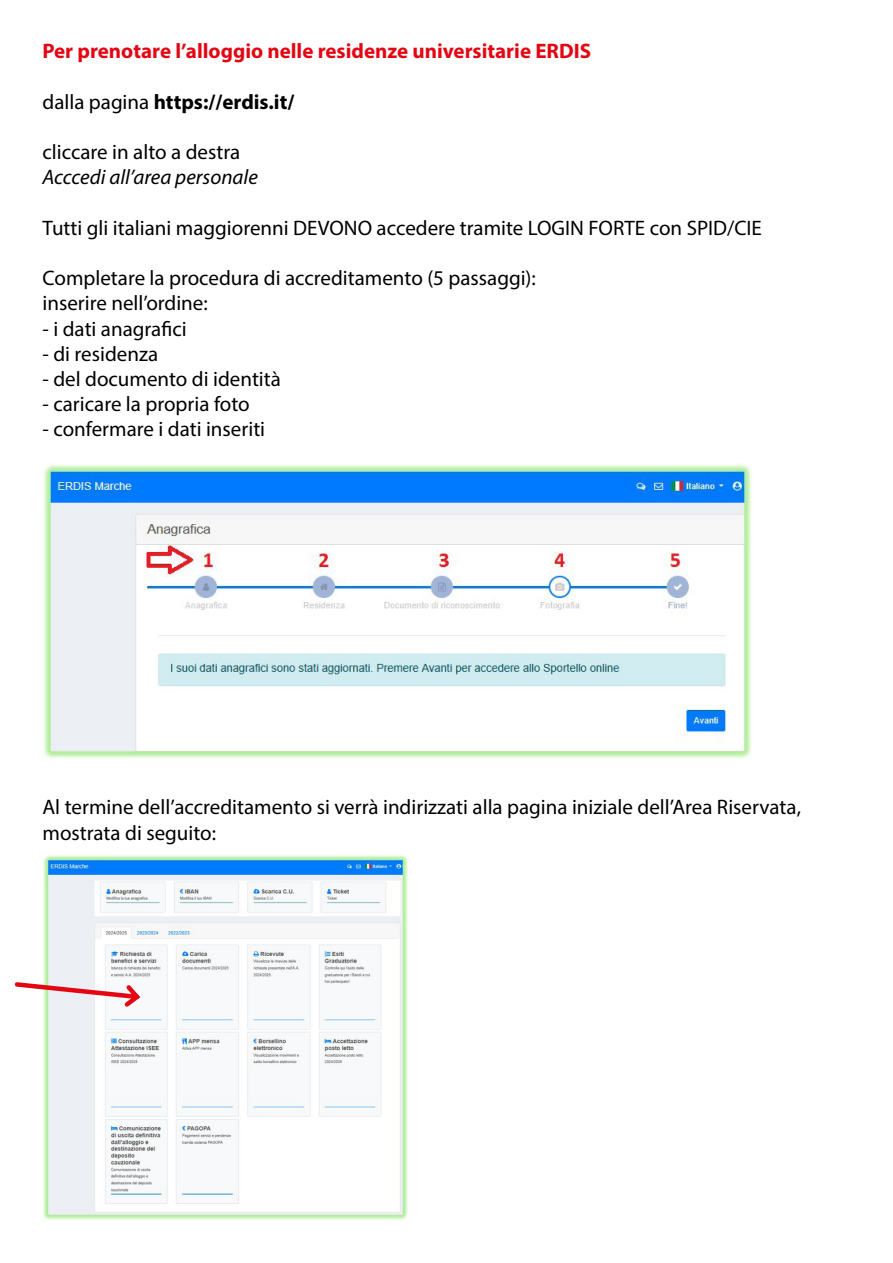
<style>
.page{position:relative;width:893px;height:1263px;background:#fff}
.page>*{position:absolute;margin:0;border:0;box-sizing:border-box;transform-origin:0 0}
.t1{font:21px/25.2px "Myriad Pro";color:#000}
.t2{font:700 21px "Myriad Pro";color:#e30613}
.t3{font:700 21px "Myriad Pro";color:#000}
.t4{font:italic 21px "Myriad Pro";color:#000}
.s1{font-weight:400}
</style>
<div class="page">
<img style="left:43px;top:463px;width:709px;height:296px">
<img style="left:43px;top:855px;width:365px;height:365px">
<svg style="left:14px;top:979px;width:130px;height:32px"></svg>
<p class="t2" style="left:43px;top:38px;width:550px">Per prenotare l’alloggio nelle residenze universitarie ERDIS</p>
<p class="t3" style="left:43px;top:88px;width:253px"><span class="s1">dalla pagina</span> https://erdis.it/</p>
<p class="t1" style="left:43px;top:139px;width:199px">cliccare in alto a destra</p>
<p class="t4" style="left:43px;top:164px;width:217px">Acccedi all’area personale</p>
<p class="t1" style="left:43px;top:215px;width:721px">Tutti gli italiani maggiorenni DEVONO accedere tramite LOGIN FORTE con SPID/CIE</p>
<p class="t1" style="left:43px;top:265px;width:495px">Completare la procedura di accreditamento (5 passaggi): inserire nell’ordine:</p>
<p class="t1" style="left:43px;top:315px;width:146px">- i dati anagrafici</p>
<p class="t1" style="left:43px;top:341px;width:117px">- di residenza</p>
<p class="t1" style="left:43px;top:366px;width:240px">- del documento di identità</p>
<p class="t1" style="left:43px;top:391px;width:209px">- caricare la propria foto</p>
<p class="t1" style="left:43px;top:416px;width:224px">- confermare i dati inseriti</p>
<p class="t1" style="left:43px;top:794px;width:760px">Al termine dell’accreditamento si verrà indirizzati alla pagina iniziale dell’Area Riservata, mostrata di seguito:</p>
</div>
